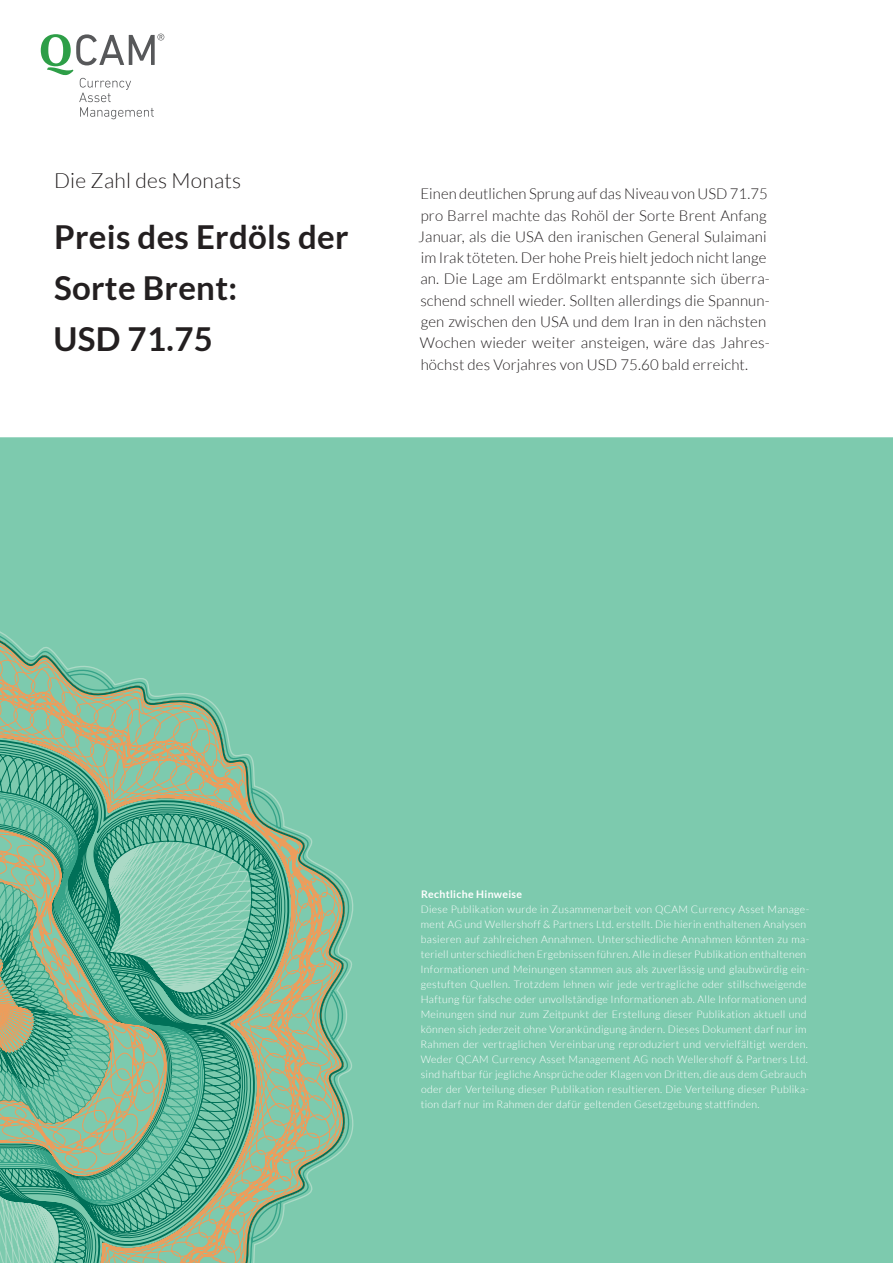
<style>
.page{position:relative;width:893px;height:1263px;background:#fff}
.page>*{position:absolute;margin:0;border:0;box-sizing:border-box;transform-origin:0 0}
.t1{font:700 33px/51px "Lato";letter-spacing:.01em;color:#231f20}
.t2{font:300 21px "Lato";letter-spacing:.01em;color:#231f20}
.t3{font:300 15px/21.3px "Lato";letter-spacing:.01em;color:#231f20}
.t4{font:300 10.5px/15px "Lato";letter-spacing:.03em;color:#fff}
.t5{font:700 10.5px "Lato";letter-spacing:.03em;color:#fff}
</style>
<div class="page">
<div style="left:0;top:437px;width:893px;height:826px;background:#7dcaae"></div>
<svg style="left:41px;top:34px;width:123px;height:85px"></svg>
<svg style="left:0;top:634px;width:347px;height:629px;background:#89bd9b"></svg>
<svg style="left:0;top:807px;width:282px;height:456px;background:#70b394"></svg>
<h2 class="t2" style="left:54px;top:169px;width:189px">Die Zahl des Monats</h2>
<h1 class="t1" style="left:54px;top:211px;width:296px">Preis des Erdöls der<br>Sorte Brent:<br>USD 71.75</h1>
<p class="t3" style="left:418px;top:183px;width:353px">Einen deutlichen Sprung auf das Niveau von USD 71.75 pro Barrel machte das Rohöl der Sorte Brent Anfang Januar, als die USA den iranischen General Sulaimani im Irak töteten. Der hohe Preis hielt jedoch nicht lange an. Die Lage am Erdölmarkt entspannte sich überra&shy;schend schnell wieder. Sollten allerdings die Spannun&shy;gen zwischen den USA und dem Iran in den nächsten Wochen wieder weiter ansteigen, wäre das Jahres&shy;höchst des Vorjahres von USD 75.60 bald erreicht.</p>
<p class="t5" style="left:421px;top:888px;width:103px">Rechtliche Hinweise</p>
<p class="t4" style="left:420px;top:902px;width:390px">Diese Publikation wurde in Zusammenarbeit von QCAM Currency Asset Manage&shy;ment AG und Wellershoff &amp; Partners Ltd. erstellt. Die hierin enthaltenen Analysen basieren auf zahlreichen Annahmen. Unterschiedliche Annahmen könnten zu ma&shy;teriell unterschiedlichen Ergebnissen führen. Alle in dieser Publikation enthaltenen Informationen und Meinungen stammen aus als zuverlässig und glaubwürdig ein&shy;gestuften Quellen. Trotzdem lehnen wir jede vertragliche oder stillschweigende Haftung für falsche oder unvollständige Informationen ab. Alle Informationen und Meinungen sind nur zum Zeitpunkt der Erstellung dieser Publikation aktuell und können sich jederzeit ohne Vorankündigung ändern. Dieses Dokument darf nur im Rahmen der vertraglichen Vereinbarung reproduziert und vervielfältigt werden.<br>Weder QCAM Currency Asset Management AG noch Wellershoff &amp; Partners Ltd. sind haftbar für jegliche Ansprüche oder Klagen von Dritten, die aus dem Gebrauch oder der Verteilung dieser Publikation resultieren. Die Verteilung dieser Publika&shy;tion darf nur im Rahmen der dafür geltenden Gesetzgebung stattfinden.</p>
</div>
